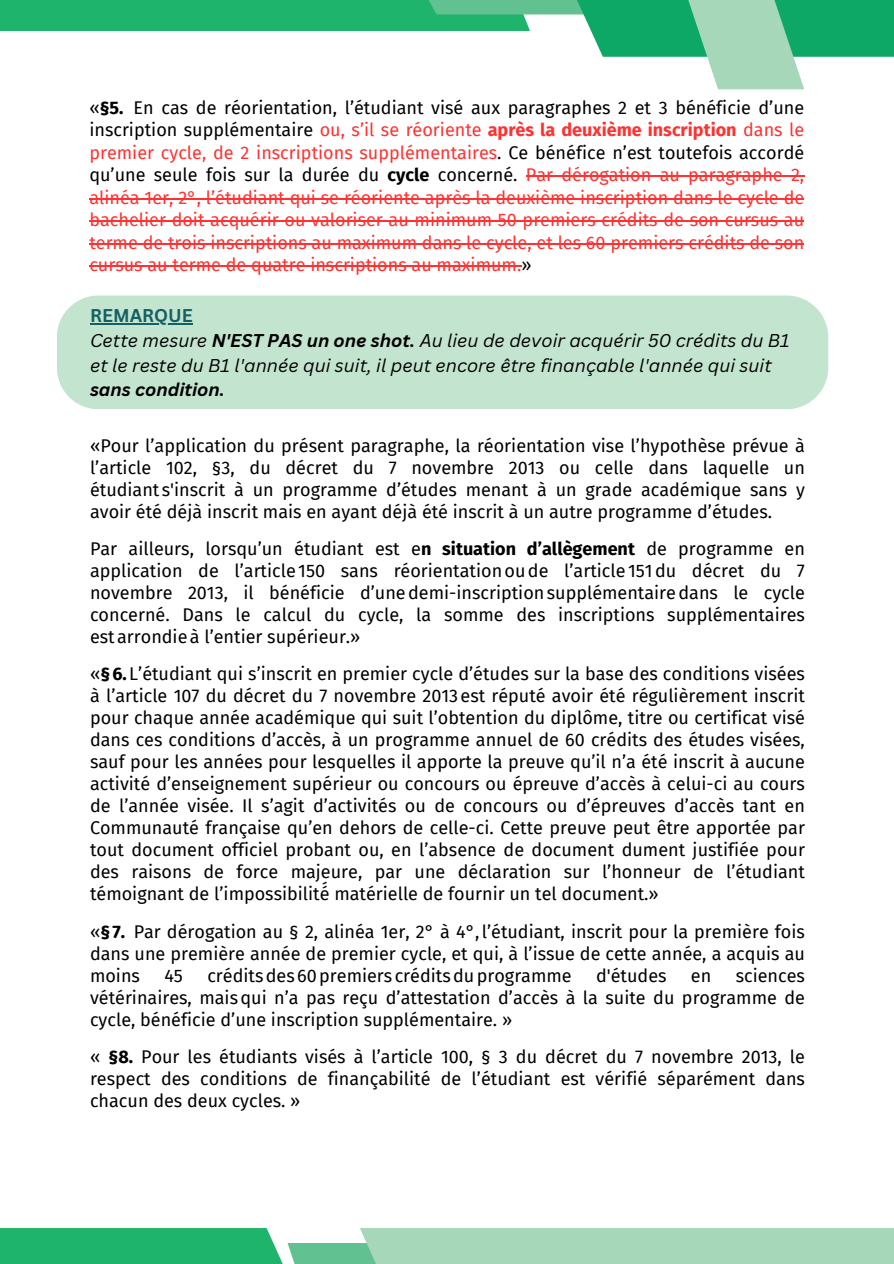
<style>
.page{position:relative;width:894px;height:1264px;background:#fff}
.page>*{position:absolute;margin:0;border:0;box-sizing:border-box;transform-origin:0 0}
.t1{font:18px/22px "Fira Sans";color:#000;text-align:justify}
.t2{font:18px/22.5px "Fira Sans";color:#ff3131;text-align:justify}
.t3{font:italic 18px/24.8px "Canva Sans";color:#000}
.t4{font:italic 700 18px "Canva Sans";color:#000}
.s1{color:#000}
.s2{font-weight:700;color:#000}
.s3{font-weight:700}
.s4{font-weight:700;font-style:normal;color:#156064}
</style>
<div class="page">
<div style="left:287px;top:1242px;width:276px;height:21px;background:#62c190"></div>
<div style="left:0;top:1227px;width:287px;height:36px;background:#1fb46c"></div>
<div style="left:360px;top:1227px;width:533px;height:36px;background:#a6d7b8"></div>
<div style="left:0;top:0;width:530px;height:31px;background:#1fb46c"></div>
<div style="left:422px;top:0;width:208px;height:14px;background:#62c190"></div>
<svg style="left:530px;top:0;width:363px;height:57px;fill:#0da866"></svg>
<svg style="left:684px;top:0;width:120px;height:89px;background:#93d2b0"></svg>
<div style="left:57px;top:295px;width:771px;height:114px;background:#c3e4cf"></div>
<hr style="left:525px;top:176px;width:279px;height:1px;background:#ff3131">
<hr style="left:89px;top:198px;width:715px;height:1px;background:#ff3131">
<hr style="left:89px;top:221px;width:715px;height:1px;background:#ff3131">
<hr style="left:89px;top:243px;width:715px;height:1px;background:#ff3131">
<hr style="left:89px;top:266px;width:432px;height:1px;background:#ff3131">
<hr style="left:90px;top:323px;width:103px;height:1px;background:#156064">
<h1 class="t2" style="left:89px;top:97px;width:716px"><span class="s1">«</span><span class="s2">§5.</span> <span class="s1">En cas de réorientation, l’étudiant visé aux paragraphes 2 et 3 bénéficie d’une inscription supplémentaire</span> ou, s’il se réoriente <span class="s3">après la deuxième inscription</span> dans le premier cycle, de 2 inscriptions supplémentaires<span class="s1">. Ce bénéfice n’est toutefois accordé qu’une seule fois sur la durée du</span> <span class="s2">cycle</span> <span class="s1">concerné.</span> Par dérogation au paragraphe 2, alinéa 1er, 2°, l’étudiant qui se réoriente après la deuxième inscription dans le cycle de bachelier doit acquérir ou valoriser au minimum 50 premiers crédits de son cursus au terme de trois inscriptions au maximum dans le cycle, et les 60 premiers crédits de son cursus au terme de quatre inscriptions au maximum.<span class="s1">»</span></h1>
<p class="t3" style="left:90px;top:303px;width:701px"><span class="s4">REMARQUE<br></span>Cette mesure <span class="s3">N'EST PAS un one shot.</span> Au lieu de devoir acquérir 50 crédits du B1 et le reste du B1 l'année qui suit, il peut encore être finançable l'année qui suit</p>
<p class="t4" style="left:90px;top:377px;width:136px">sans condition.</p>
<h1 class="t1" style="left:90px;top:435px;width:716px">«Pour l’application du présent paragraphe, la réorientation vise l’hypothèse prévue à l’article 102, §3, du décret du 7 novembre 2013 ou celle dans laquelle un étudiant s'inscrit à un programme d’études menant à un grade académique sans y avoir été déjà inscrit mais en ayant déjà été inscrit à un autre programme d’études.</h1>
<h1 class="t1" style="left:90px;top:538px;width:716px">Par ailleurs, lorsqu’un étudiant est e<span class="s3">n situation d’allègement</span> de programme en application de l’article150 sans réorientationoude l’article151du décret du 7 novembre 2013, il bénéficie d’unedemi-inscriptionsupplémentairedans le cycle concerné. Dans le calcul du cycle, la somme des inscriptions supplémentaires estarrondieà l’entier supérieur.»</h1>
<h1 class="t1" style="left:90px;top:663px;width:716px">«<span class="s3">§6.</span> L’étudiant qui s’inscrit en premier cycle d’études sur la base des conditions visées à l’article 107 du décret du 7 novembre 2013est réputé avoir été régulièrement inscrit pour chaque année académique qui suit l’obtention du diplôme, titre ou certificat visé dans ces conditions d’accès, à un programme annuel de 60 crédits des études visées, sauf pour les années pour lesquelles il apporte la preuve qu’il n’a été inscrit à aucune activité d’enseignement supérieur ou concours ou épreuve d’accès à celui-ci au cours de l’année visée. Il s’agit d’activités ou de concours ou d’épreuves d’accès tant en Communauté française qu’en dehors de celle-ci. Cette preuve peut être apportée par tout document officiel probant ou, en l’absence de document dument justifiée pour des raisons de force majeure, par une déclaration sur l’honneur de l’étudiant témoignant de l’impossibilité́ matérielle de fournir un tel document.»</h1>
<h1 class="t1" style="left:90px;top:920px;width:716px">«<span class="s3">§7.</span> Par dérogation au § 2, alinéa 1er, 2° à 4°,l’étudiant, inscrit pour la première fois dans une première année de premier cycle, et qui, à l’issue de cette année, a acquis au moins</h1>
<h1 class="t1" style="left:164px;top:964px;width:20px">45</h1>
<h1 class="t1" style="left:207px;top:964px;width:366px">créditsdes60premiers créditsduprogramme</h1>
<h1 class="t1" style="left:596px;top:964px;width:72px">d'études</h1>
<h1 class="t1" style="left:690px;top:964px;width:22px">en</h1>
<h1 class="t1" style="left:90px;top:964px;width:716px;text-indent:645px">sciences vétérinaires, maisqui n’a pas reçu d’attestation d’accès à la suite du programme de cycle, bénéficie d’une inscription supplémentaire. »</h1>
<h1 class="t1" style="left:90px;top:1045px;width:716px">« <span class="s3">§8.</span> Pour les étudiants visés à l’article 100, § 3 du décret du 7 novembre 2013, le respect des conditions de finançabilité de l’étudiant est vérifié séparément dans chacun des deux cycles. »</h1>
</div>
